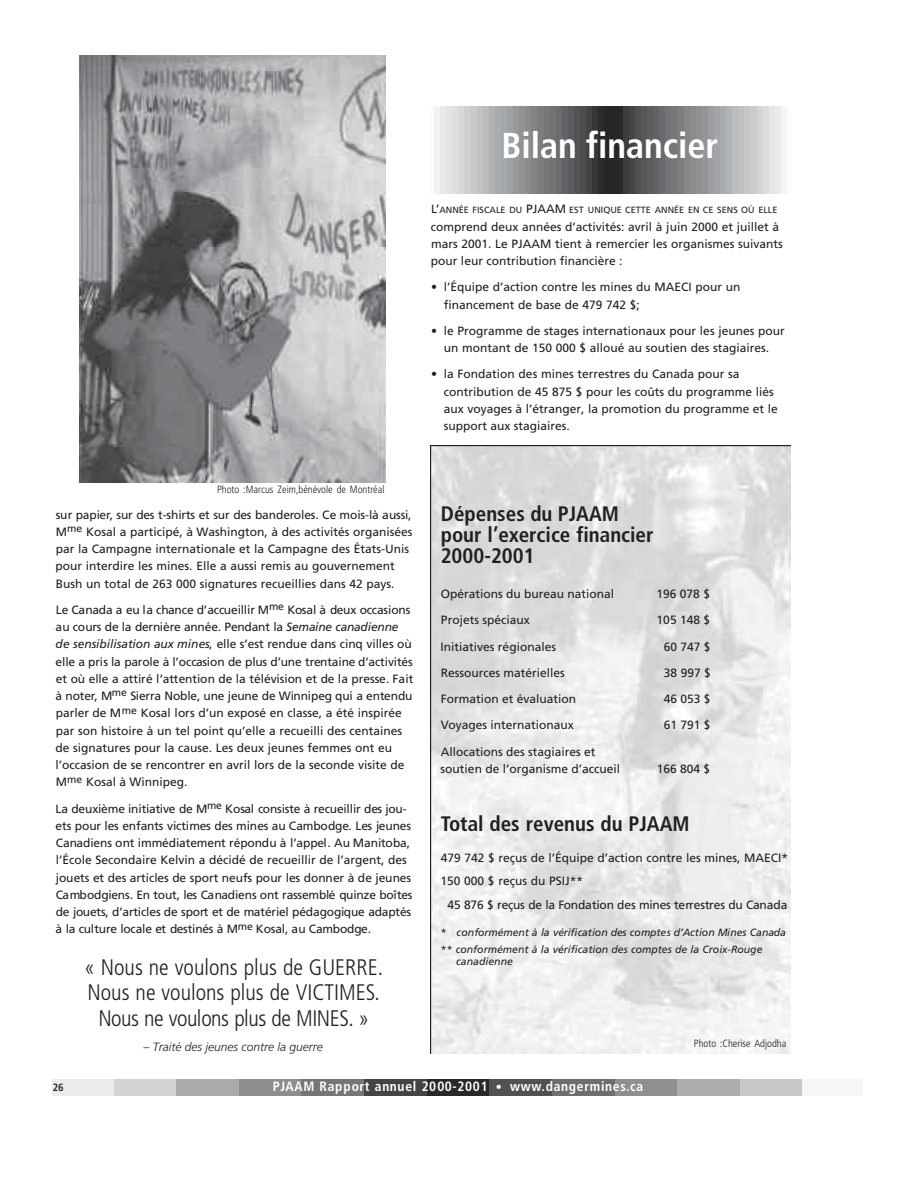
<style>
.page{position:relative;width:918px;height:1188px;background:#fff}
.page>*{position:absolute;margin:0;border:0;box-sizing:border-box;transform-origin:0 0}
.t1{font:700 condensed 36px "Frutiger";color:#fff}
.t2{font:300 condensed 22.5px/25.3px "Frutiger";color:#231f20;text-align:center}
.t3{font:700 condensed 21px/21px "Frutiger";color:#231f20}
.t4{font:700 condensed 13.5px "Frutiger";letter-spacing:.055em;color:#fff}
.t5{font:12px/17.2px "Frutiger";color:#231f20}
.t6{font:12px "Frutiger";letter-spacing:-.03em;color:#231f20}
.t7{font:italic 300 12px "Frutiger";color:#231f20}
.t8{font:italic 10.5px/17.2px "Frutiger";color:#231f20}
.t9{font:300 condensed 10.5px "Frutiger";color:#231f20}
.t10{font:700 condensed 10.5px "Frutiger";color:#231f20}
.t11{font:9px "Frutiger";color:#231f20}
.s1{font-size:12px}
.s2{font-style:italic}
.s3{font-style:normal}
</style>
<div class="page">
<img style="left:430px;top:446px;width:361px;height:607px">
<img style="left:53px;top:1079px;width:749px;height:16px">
<img style="left:434px;top:107px;width:353px;height:87px">
<img style="left:80px;top:56px;width:306px;height:427px">
<h1 class="t1" style="left:501px;top:131px;width:218px">Bilan financier</h1>
<p class="t11" style="left:431px;top:207px;width:348px"><span class="s1">L’</span>ANNÉE FISCALE DU <span class="s1">PJAAM</span> EST UNIQUE CETTE ANNÉE EN CE SENS OÙ ELLE</p>
<p class="t5" style="left:431px;top:219px;width:353px">comprend deux années d’activités: avril à juin 2000 et juillet à mars 2001. Le PJAAM tient à remercier les organismes suivants pour leur contribution financière :</p>
<p class="t5" style="left:444px;top:280px;width:298px;text-indent:-13px">• l’Équipe d’action contre les mines du MAECI pour un financement de base de 479 742 $;</p>
<p class="t5" style="left:431px;top:323px;width:355px;text-align:center">• le Programme de stages internationaux pour les jeunes pour un montant de 150 000 $ alloué au soutien des stagiaires.</p>
<p class="t5" style="left:444px;top:367px;width:336px;text-indent:-13px">• la Fondation des mines terrestres du Canada pour sa contribution de 45 875 $ pour les coûts du programme liés aux voyages à l’étranger, la promotion du programme et le support aux stagiaires.</p>
<p class="t9" style="left:217px;top:485px;width:169px">Photo :Marcus Zeim,bénévole de Montréal</p>
<p class="t5" style="left:56px;top:507px;width:358px">sur papier, sur des t-shirts et sur des banderoles. Ce mois-là aussi, M<sup>me</sup> Kosal a participé, à Washington, à des activités organisées par la Campagne internationale et la Campagne des États-Unis pour interdire les mines. Elle a aussi remis au gouvernement Bush un total de 263 000 signatures recueillies dans 42 pays.</p>
<p class="t5" style="left:56px;top:602px;width:359px">Le Canada a eu la chance d’accueillir M<sup>m</sup> <sup>e</sup> Kosal à deux occasions au cours de la dernière année. Pendant la <span class="s2">Semaine canadienne de sensibilisation aux mines</span>, elle s’est rendue dans cinq villes où elle a pris la parole à l’occasion de plus d’une trentaine d ’ a c t i v i t é s et où elle a attiré l’attention de la télévision et de la presse. F a i t à noter, M<sup>m</sup> <sup>e</sup> Sierra Noble, une jeune de Winnipeg qui a entendu parler de M<sup>me</sup> Kosal lors d’un exposé en classe, a été inspirée par son histoire à un tel point qu’elle a recueilli des centaines de signatures pour la cause. Les deux jeunes femmes ont eu l’occasion de se rencontrer en avril lors de la seconde visite de M<sup>me</sup> Kosal à Winnipeg.</p>
<p class="t5" style="left:56px;top:801px;width:358px">La deuxième initiative de M<sup>m</sup> <sup>e</sup> Kosal consiste à recueillir des jou&shy;ets pour les enfants victimes des mines au Cambodge. Les jeunes Canadiens ont immédiatement répondu à l’appel. Au Manitoba, l’École Secondaire Kelvin a décidé de recueillir de l’argent, des jouets et des articles de sport neufs pour les donner à de jeunes Cambodgiens. En tout, les Canadiens ont rassemblé quinze boîtes de jouets, d’articles de sport et de matériel pédagogique adaptés à la culture locale et destinés à M<sup>m</sup> <sup>e</sup> Kosal, au Cambodge.</p>
<h2 class="t2" style="left:84px;top:956px;width:301px">« Nous ne voulons plus de GUERRE.<br>Nous ne voulons plus de VICTIMES.<br>Nous ne voulons plus de M I N E S. »</h2>
<p class="t7" style="left:144px;top:1042px;width:181px">– Traité des jeunes contre la guerre</p>
<h3 class="t3" style="left:441px;top:505px;width:214px">Dépenses du PJAAM pour l’exercice financier<br>2000-2001</h3>
<p class="t5" style="left:441px;top:586px;width:175px">Opérations du bureau national</p>
<p class="t5" style="left:657px;top:586px;width:55px">196 078 $</p>
<p class="t5" style="left:441px;top:613px;width:90px">Projets spéciaux</p>
<p class="t5" style="left:657px;top:613px;width:55px">105 148 $</p>
<p class="t5" style="left:441px;top:639px;width:117px">Initiatives régionales</p>
<p class="t5" style="left:664px;top:639px;width:48px">60 747 $</p>
<p class="t5" style="left:441px;top:665px;width:126px">Ressources matérielles</p>
<p class="t5" style="left:664px;top:665px;width:48px">38 997 $</p>
<p class="t5" style="left:441px;top:691px;width:137px">Formation et évaluation</p>
<p class="t5" style="left:664px;top:691px;width:48px">46 053 $</p>
<p class="t5" style="left:441px;top:718px;width:134px">Voyages internationaux</p>
<p class="t5" style="left:664px;top:718px;width:48px">61 791 $</p>
<p class="t5" style="left:441px;top:744px;width:181px">Allocations des stagiaires et soutien de l’organisme d’accueil</p>
<p class="t5" style="left:657px;top:761px;width:55px">166 804 $</p>
<h3 class="t3" style="left:441px;top:815px;width:250px">Total des revenus du PJAAM</h3>
<p class="t5" style="left:441px;top:850px;width:349px">479 742 $ reçus de l’Équipe d’action contre les mines, MAECI*</p>
<p class="t5" style="left:441px;top:874px;width:144px">150 000 $ reçus du PSIJ**</p>
<p class="t6" style="left:447px;top:900px;width:341px">45 876 $ reçus de la Fondation des mines terrestres du Canada</p>
<p class="t8" style="left:441px;top:924px;width:347px"><span class="s3">*</span> conformément à la vérification des comptes d’Action Mines Canada <span class="s3">**</span> conformément à la vérification des comptes de la Croix-Rouge</p>
<p class="t8" style="left:456px;top:954px;width:58px">canadienne</p>
<p class="t9" style="left:694px;top:1039px;width:94px">Photo :Cherise Adjodha</p>
<p class="t10" style="left:53px;top:1083px;width:12px">26</p>
<p class="t4" style="left:273px;top:1081px;width:372px">P JAAM Rapport annuel 2000-2001 <span class="s1">•</span> w w w. d a n g e r m i n e s.ca</p>
</div>
